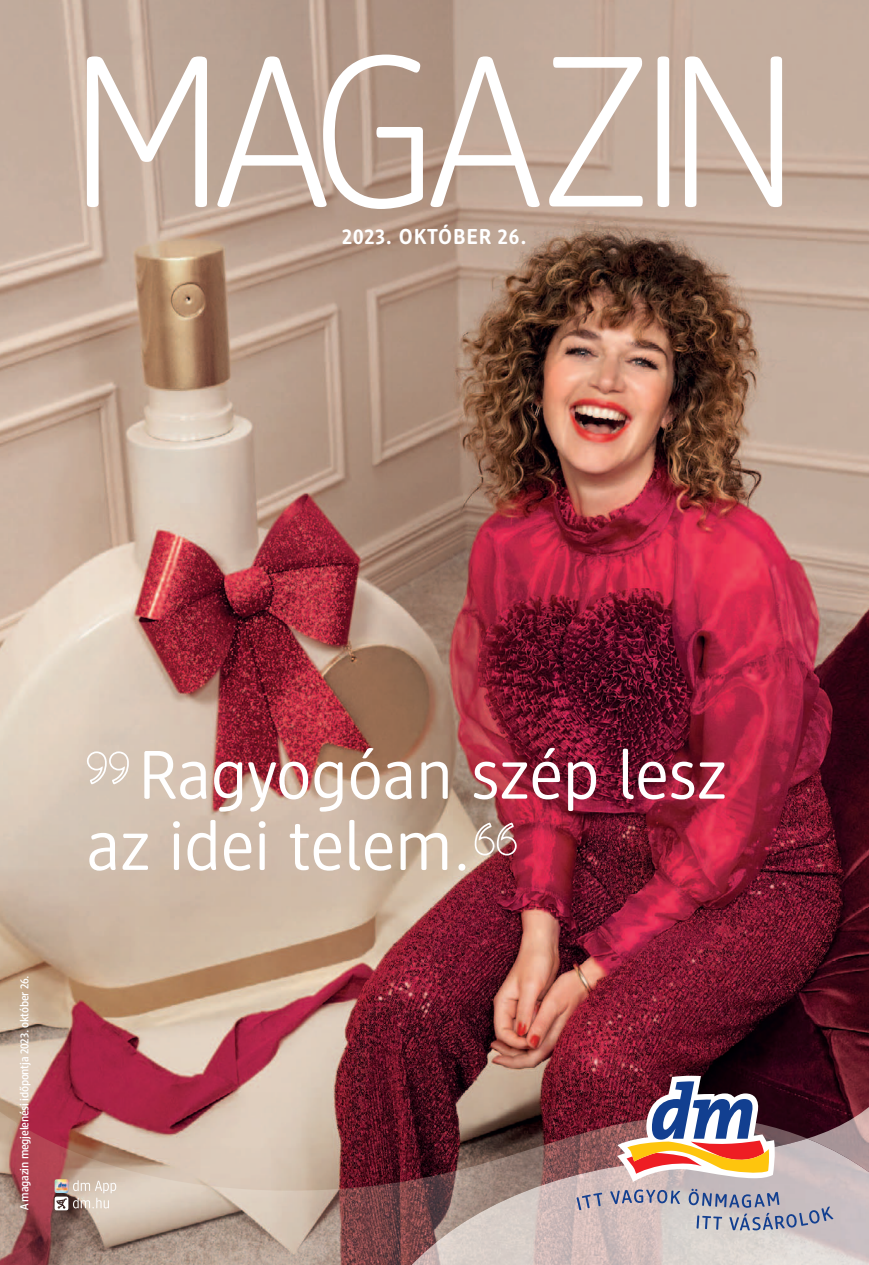
<style>
.page{position:relative;width:869px;height:1265px;background:#fff}
.page>*{position:absolute;margin:0;border:0;box-sizing:border-box;transform-origin:0 0}
.t1{font:66.5px/71.2px "DM Brand";letter-spacing:.005em;color:#fff}
.t2{font:700 21px "DM Brand";letter-spacing:.04em;color:#fff}
.t3{font:500 11.38px "DM Brand";letter-spacing:-.02em;color:#fff}
</style>
<div class="page">
<img style="left:0;top:0;width:868px;height:1112px">
<img style="left:0;top:1112px;width:806px;height:153px">
<img style="left:806px;top:1105px;width:62px;height:34px">
<img style="left:410px;top:1139px;width:458px;height:126px">
<svg style="left:617px;top:1076px;width:158px;height:106px"></svg>
<svg style="left:576px;top:1193px;width:26px;height:17px"></svg>
<svg style="left:610px;top:1189px;width:69px;height:15px"></svg>
<svg style="left:688px;top:1189px;width:145px;height:41px;background:#a9aab9"></svg>
<svg style="left:55px;top:1180px;width:61px;height:30px;background:#c9bbb1"></svg>
<svg style="left:87px;top:751px;width:42px;height:33px"></svg>
<svg style="left:474px;top:823px;width:42px;height:32px"></svg>
<svg style="left:87px;top:55px;width:694px;height:154px"></svg>
<h2 class="t2" style="left:342px;top:224px;width:186px">2023. OKTÓBER 26.</h2>
<p class="t3" style="left:20px;top:1210px;width:237px;rotate:-90deg">A magazin megjelenési időpontja 2023. október 26.</p>
<h1 class="t1" style="left:87px;top:748px;width:641px;text-indent:51px">Ragyogóan szép lesz az idei telem.</h1>
</div>
